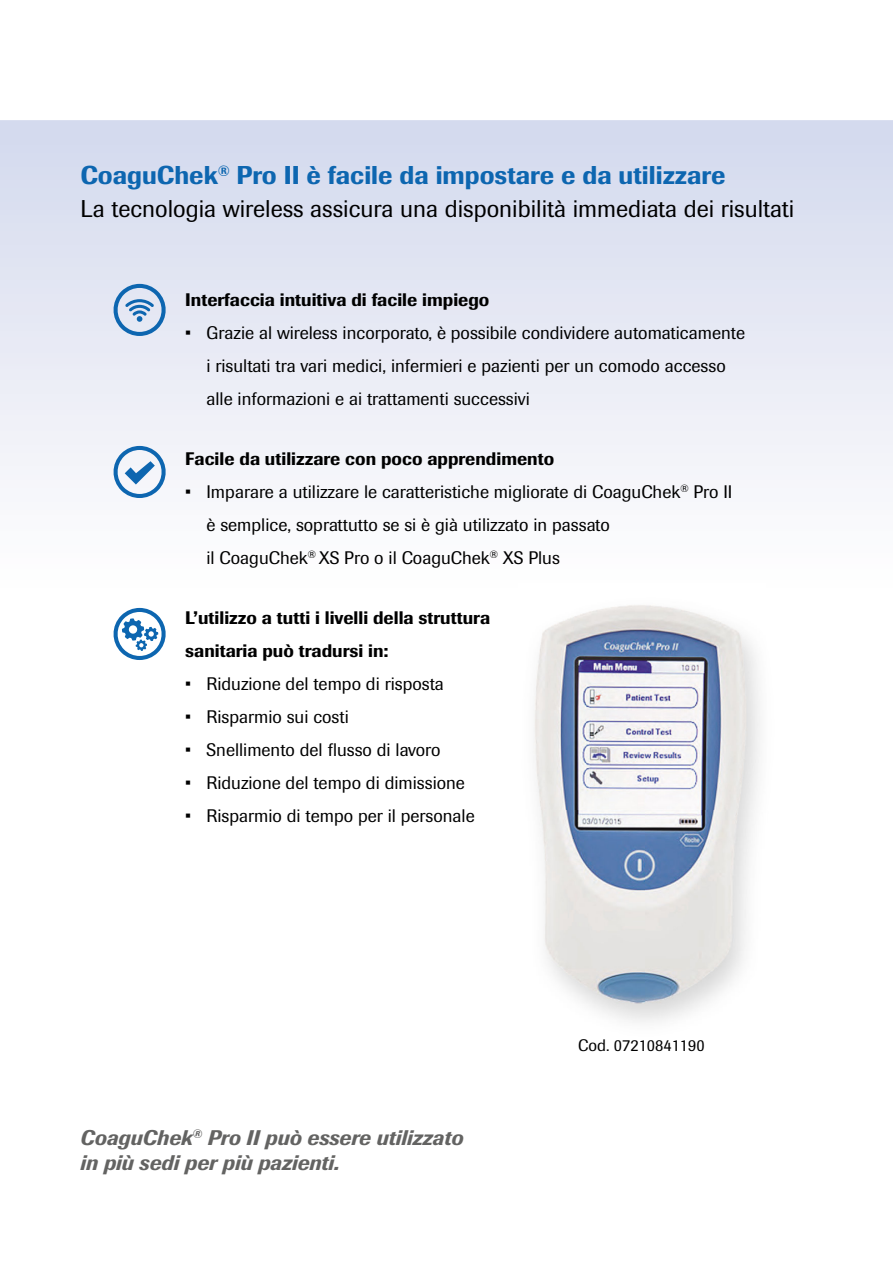
<style>
.page{position:relative;width:893px;height:1263px;background:#fff}
.page>*{position:absolute;margin:0;border:0;box-sizing:border-box;transform-origin:0 0}
.t1{font:500 25.5px "Imago Pro";color:#0d66b0}
.t2{font:24px "Imago Pro";color:#000}
.t3{font:italic 500 21px/25.5px "Imago Pro";color:#636362}
.t4{font:18px/33px "Imago Pro";color:#000}
.t5{font:500 18px/33px "Imago Pro";color:#000}
.t6{font:16.5px "Imago Pro";color:#000}
</style>
<div class="page">
<svg style="left:0;top:120px;width:892px;height:488px"></svg>
<img style="left:517px;top:582px;width:249px;height:440px">
<svg style="left:111px;top:446px;width:57px;height:52px"></svg>
<svg style="left:111px;top:284px;width:57px;height:52px;background:#a7c2e0"></svg>
<svg style="left:113px;top:608px;width:53px;height:52px"></svg>
<h1 class="t1" style="left:80px;top:166px;width:646px">CoaguChek<sup>®</sup> Pro II è facile da impostare e da utilizzare</h1>
<h2 class="t2" style="left:80px;top:200px;width:715px">La tecnologia wireless assicura una disponibilità immediata dei risultati</h2>
<p class="t5" style="left:185px;top:285px;width:306px">Interfaccia intuitiva di facile impiego</p>
<p class="t4" style="left:206px;top:318px;width:540px;text-indent:-21px">• Grazie al wireless incorporato, è possibile condividere automaticamente i risultati tra vari medici, infermieri e pazienti per un comodo accesso alle informazioni e ai trattamenti successivi</p>
<p class="t5" style="left:185px;top:444px;width:370px">Facile da utilizzare con poco apprendimento</p>
<p class="t4" style="left:206px;top:477px;width:527px;text-indent:-21px">• Imparare a utilizzare le caratteristiche migliorate di CoaguChek<sup>®</sup> Pro II è semplice, soprattutto se si è già utilizzato in passato<br>il CoaguChek<sup>®</sup> XS Pro o il CoaguChek<sup>®</sup> XS Plus</p>
<p class="t5" style="left:185px;top:603px;width:306px">L’utilizzo a tutti i livelli della struttura sanitaria può tradursi in:</p>
<p class="t4" style="left:185px;top:669px;width:260px">• Riduzione del tempo di risposta</p>
<p class="t4" style="left:185px;top:702px;width:165px">• Risparmio sui costi</p>
<p class="t4" style="left:185px;top:735px;width:257px">• Snellimento del flusso di lavoro</p>
<p class="t4" style="left:185px;top:768px;width:281px">• Riduzione del tempo di dimissione</p>
<p class="t4" style="left:185px;top:801px;width:291px">• Risparmio di tempo per il personale</p>
<p class="t3" style="left:81px;top:1127px;width:384px">CoaguChek<sup>®</sup> Pro II può essere utilizzato in più sedi per più pazienti.</p>
<p class="t6" style="left:578px;top:1039px;width:128px">Cod. 07210841190</p>
</div>
